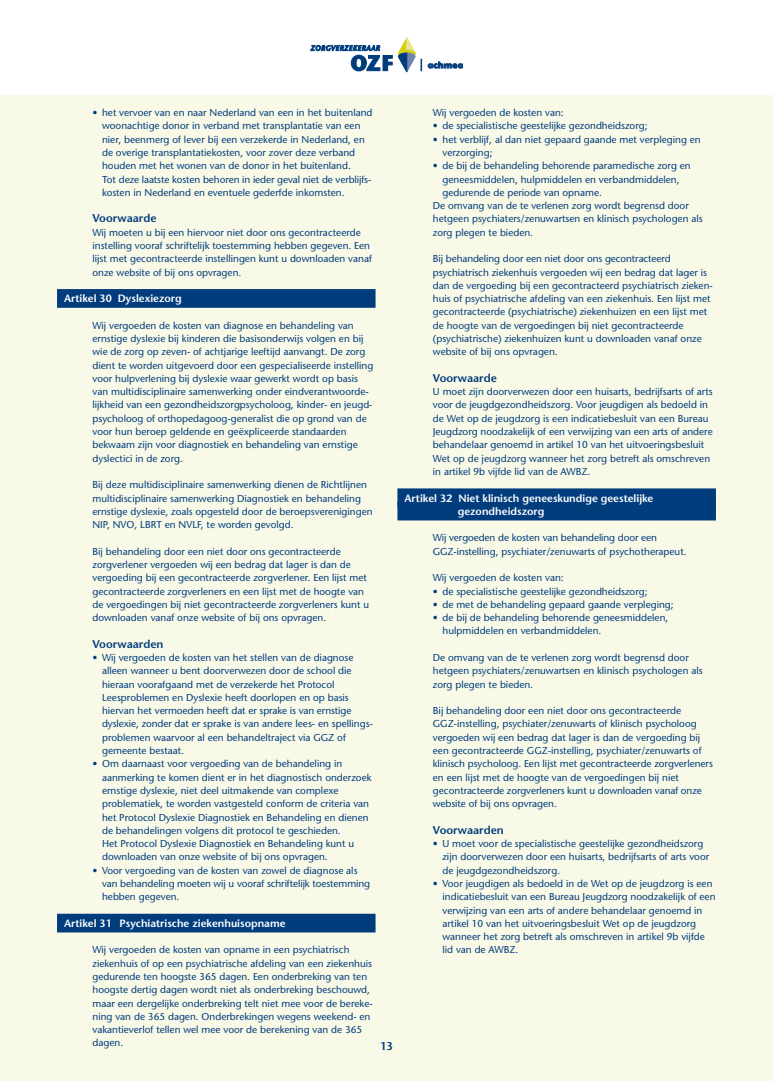
<style>
.page{position:relative;width:773px;height:1081px;background:#fff}
.page>*{position:absolute;margin:0;border:0;box-sizing:border-box;transform-origin:0 0}
.t1{font:600 11.25px "Stone Sans";color:#013d7d}
.t2{font:600 10.62px/13.2px "Stone Sans";color:#fff}
.t3{font:10px/13.2px "Stone Sans";color:#013d7d}
</style>
<div class="page">
<div style="left:0;top:96px;width:772px;height:985px;background:#f9f9e7"></div>
<svg style="left:310px;top:45px;width:82px;height:26px"></svg>
<svg style="left:398px;top:38px;width:17px;height:34px"></svg>
<svg style="left:421px;top:59px;width:1px;height:12px"></svg>
<svg style="left:428px;top:62px;width:34px;height:6px"></svg>
<div style="left:57px;top:289px;width:318px;height:19px;background:#013d7d"></div>
<div style="left:57px;top:913px;width:318px;height:19px;background:#013d7d"></div>
<div style="left:397px;top:488px;width:318px;height:19px;background:#013d7d"></div>
<div style="left:397px;top:502px;width:318px;height:18px;background:#013d7d"></div>
<p class="t3" style="left:102px;top:106px;width:272px;text-indent:-10px">• het vervoer van en naar Nederland van een in het buitenland woonachtige donor in verband met transplantatie van een nier, beenmerg of lever bij een verzekerde in Nederland, en de overige transplantatiekosten, voor zover deze verband houden met het wonen van de donor in het buitenland.<br>Tot deze laatste kosten behoren in ieder geval niet de verblijfs&shy;kosten in Nederland en eventuele gederfde inkomsten.</p>
<p class="t1" style="left:92px;top:212px;width:66px">Voorwaarde</p>
<p class="t3" style="left:92px;top:226px;width:281px">Wij moeten u bij een hiervoor niet door ons gecontracteerde instelling vooraf schriftelijk toestemming hebben gegeven. Een lijst met gecontracteerde instellingen kunt u downloaden vanaf onze website of bij ons opvragen.</p>
<p class="t2" style="left:64px;top:292px;width:119px">Artikel 30 Dyslexiezorg</p>
<p class="t3" style="left:92px;top:319px;width:282px">Wij vergoeden de kosten van diagnose en behandeling van ernstige dyslexie bij kinderen die basisonderwijs volgen en bij wie de zorg op zeven- of achtjarige leeftijd aanvangt. De zorg dient te worden uitgevoerd door een gespecialiseerde instelling voor hulpverlening bij dyslexie waar gewerkt wordt op basis van multidisciplinaire samenwerking onder eindverantwoorde&shy;lijkheid van een gezondheidszorgpsycholoog, kinder- en jeugd&shy;psycholoog of orthopedagoog-generalist die op grond van de voor hun beroep geldende en geëxpliceerde standaarden bekwaam zijn voor diagnostiek en behandeling van ernstige dyslectici in de zorg.</p>
<p class="t3" style="left:92px;top:478px;width:281px">Bij deze multidisciplinaire samenwerking dienen de Richtlijnen multidisciplinaire samenwerking Diagnostiek en behandeling ernstige dyslexie, zoals opgesteld door de beroepsverenigingen NIP, NVO, LBRT en NVLF, te worden gevolgd.</p>
<p class="t3" style="left:92px;top:544px;width:278px">Bij behandeling door een niet door ons gecontracteerde zorgverlener vergoeden wij een bedrag dat lager is dan de vergoeding bij een gecontracteerde zorgverlener. Een lijst met gecontracteerde zorgverleners en een lijst met de hoogte van de vergoedingen bij niet gecontracteerde zorgverleners kunt u downloaden vanaf onze website of bij ons opvragen.</p>
<p class="t1" style="left:92px;top:637px;width:72px">Voorwaarden</p>
<p class="t3" style="left:102px;top:651px;width:272px;text-indent:-10px">• Wij vergoeden de kosten van het stellen van de diagnose alleen wanneer u bent doorverwezen door de school die hieraan voorafgaand met de verzekerde het Protocol Leesproblemen en Dyslexie heeft doorlopen en op basis hiervan het vermoeden heeft dat er sprake is van ernstige dyslexie, zonder dat er sprake is van andere lees- en spellings&shy;problemen waarvoor al een behandeltraject via GGZ of gemeente bestaat.</p>
<p class="t3" style="left:102px;top:757px;width:271px;text-indent:-10px">• Om daarnaast voor vergoeding van de behandeling in aanmerking te komen dient er in het diagnostisch onderzoek ernstige dyslexie, niet deel uitmakende van complexe problematiek, te worden vastgesteld conform de criteria van het Protocol Dyslexie Diagnostiek en Behandeling en dienen de behandelingen volgens dit protocol te geschieden.<br>Het Protocol Dyslexie Diagnostiek en Behandeling kunt u downloaden van onze website of bij ons opvragen.</p>
<p class="t3" style="left:102px;top:863px;width:269px;text-indent:-10px">• Voor vergoeding van de kosten van zowel de diagnose als van behandeling moeten wij u vooraf schriftelijk toestemming hebben gegeven.</p>
<p class="t2" style="left:64px;top:916px;width:223px">Artikel 31 Psychiatrische ziekenhuisopname</p>
<p class="t3" style="left:92px;top:943px;width:282px">Wij vergoeden de kosten van opname in een psychiatrisch ziekenhuis of op een psychiatrische afdeling van een ziekenhuis gedurende ten hoogste 365 dagen. Een onderbreking van ten hoogste dertig dagen wordt niet als onderbreking beschouwd, maar een dergelijke onderbreking telt niet mee voor de bereke&shy;ning van de 365 dagen. Onderbrekingen wegens weekend- en vakantieverlof tellen wel mee voor de berekening van de 365 dagen.</p>
<p class="t1" style="left:380px;top:1039px;width:14px">13</p>
<p class="t3" style="left:433px;top:106px;width:132px">Wij vergoeden de kosten van:</p>
<p class="t3" style="left:433px;top:119px;width:216px">• de specialistische geestelijke gezondheidszorg;</p>
<p class="t3" style="left:442px;top:133px;width:260px;text-indent:-10px">• het verblijf, al dan niet gepaard gaande met verpleging en verzorging;</p>
<p class="t3" style="left:433px;top:159px;width:259px">• de bij de behandeling behorende paramedische zorg en</p>
<p class="t3" style="left:442px;top:172px;width:239px">geneesmiddelen, hulpmiddelen en verbandmiddelen,</p>
<p class="t3" style="left:442px;top:186px;width:161px">gedurende de periode van opname.</p>
<p class="t3" style="left:433px;top:199px;width:257px">De omvang van de te verlenen zorg wordt begrensd door</p>
<p class="t3" style="left:433px;top:212px;width:271px">hetgeen psychiaters/zenuwartsen en klinisch psychologen als</p>
<p class="t3" style="left:433px;top:226px;width:102px">zorg plegen te bieden.</p>
<p class="t3" style="left:433px;top:252px;width:281px">Bij behandeling door een niet door ons gecontracteerd psychiatrisch ziekenhuis vergoeden wij een bedrag dat lager is dan de vergoeding bij een gecontracteerd psychiatrisch zieken&shy;huis of psychiatrische afdeling van een ziekenhuis. Een lijst met gecontracteerde (psychiatrische) ziekenhuizen en een lijst met de hoogte van de vergoedingen bij niet gecontracteerde (psychiatrische) ziekenhuizen kunt u downloaden vanaf onze website of bij ons opvragen.</p>
<p class="t1" style="left:433px;top:371px;width:66px">Voorwaarde</p>
<p class="t3" style="left:433px;top:385px;width:281px">U moet zijn doorverwezen door een huisarts, bedrijfsarts of arts voor de jeugdgezondheidszorg. Voor jeugdigen als bedoeld in de Wet op de jeugdzorg is een indicatiebesluit van een Bureau Jeugdzorg noodzakelijk of een verwijzing van een arts of andere behandelaar genoemd in artikel 10 van het uitvoeringsbesluit Wet op de jeugdzorg wanneer het zorg betreft als omschreven in artikel 9b vijfde lid van de AWBZ.</p>
<p class="t2" style="left:457px;top:491px;width:197px;text-indent:-53px">Artikel 32 Niet klinisch geneeskundige geestelijke gezondheidszorg</p>
<p class="t3" style="left:433px;top:531px;width:255px">Wij vergoeden de kosten van behandeling door een<br>GGZ-instelling, psychiater/zenuwarts of psychotherapeut.</p>
<p class="t3" style="left:433px;top:571px;width:132px">Wij vergoeden de kosten van:</p>
<p class="t3" style="left:433px;top:584px;width:216px">• de specialistische geestelijke gezondheidszorg;</p>
<p class="t3" style="left:433px;top:598px;width:242px">• de met de behandeling gepaard gaande verpleging;</p>
<p class="t3" style="left:442px;top:611px;width:227px;text-indent:-10px">• de bij de behandeling behorende geneesmiddelen, hulpmiddelen en verbandmiddelen.</p>
<p class="t3" style="left:433px;top:651px;width:271px">De omvang van de te verlenen zorg wordt begrensd door hetgeen psychiaters/zenuwartsen en klinisch psychologen als zorg plegen te bieden.</p>
<p class="t3" style="left:433px;top:704px;width:281px">Bij behandeling door een niet door ons gecontracteerde GGZ-instelling, psychiater/zenuwarts of klinisch psycholoog vergoeden wij een bedrag dat lager is dan de vergoeding bij een gecontracteerde GGZ-instelling, psychiater/zenuwarts of klinisch psycholoog. Een lijst met gecontracteerde zorgverleners en een lijst met de hoogte van de vergoedingen bij niet gecontracteerde zorgverleners kunt u downloaden vanaf onze website of bij ons opvragen.</p>
<p class="t1" style="left:433px;top:823px;width:72px">Voorwaarden</p>
<p class="t3" style="left:442px;top:837px;width:268px;text-indent:-10px">• U moet voor de specialistische geestelijke gezondheidszorg zijn doorverwezen door een huisarts, bedrijfsarts of arts voor de jeugdgezondheidszorg.</p>
<p class="t3" style="left:442px;top:877px;width:274px;text-indent:-10px">• Voor jeugdigen als bedoeld in de Wet op de jeugdzorg is een indicatiebesluit van een Bureau Jeugdzorg noodzakelijk of een verwijzing van een arts of andere behandelaar genoemd in artikel 10 van het uitvoeringsbesluit Wet op de jeugdzorg wanneer het zorg betreft als omschreven in artikel 9b vijfde lid van de AWBZ.</p>
</div>
